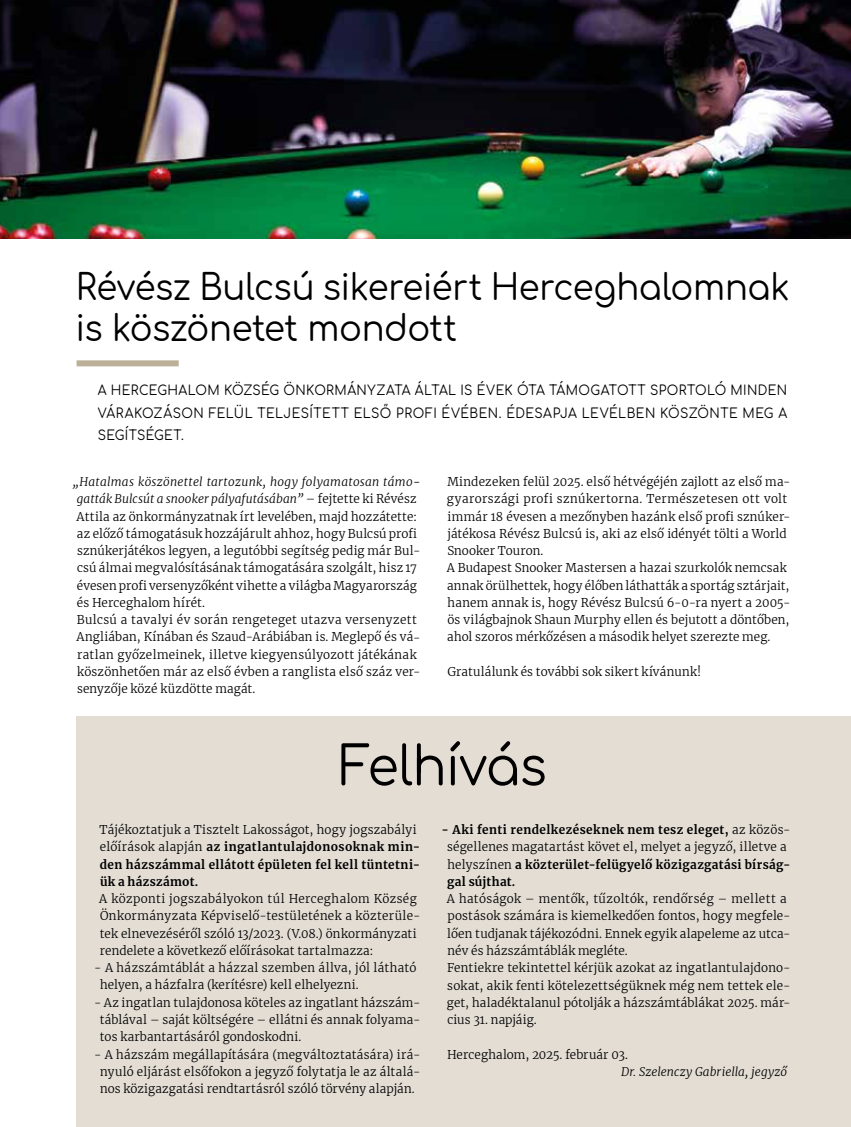
<style>
.page{position:relative;width:851px;height:1127px;background:#fff}
.page>*{position:absolute;margin:0;border:0;box-sizing:border-box;transform-origin:0 0}
.t1{font:54px "Comfortaa";letter-spacing:-.025em;color:#000;scale:.94 1}
.t2{font:36px/40.5px "Comfortaa";letter-spacing:-.02em;color:#000;scale:.94 1}
.t3{font:13.5px "Comfortaa";letter-spacing:.03em;color:#000;scale:.93 1}
.t4{font:300 12px/17.2px "Merriweather";letter-spacing:.02em;color:#000}
.t5{font:700 12px/17.2px "Merriweather";letter-spacing:.035em;color:#000}
.t6{font:italic 300 12px "Merriweather";letter-spacing:.005em;color:#000}
.s1{font-style:italic}
.s2{font-weight:300}
</style>
<div class="page">
<div style="left:77px;top:716px;width:773px;height:411px;background:#e3ddd4"></div>
<div style="left:77px;top:360px;width:102px;height:6px;background:#bcaf98"></div>
<img style="left:0;top:0;width:850px;height:238px">
<h2 class="t2" style="left:76px;top:262px;width:761px">Révész Bulcsú sikereiért Herceghalomnak is köszönetet mondott</h2>
<p class="t3" style="left:98px;top:378px;width:25px">A HER</p>
<p class="t3" style="left:139px;top:378px;width:74px">CEGHALOM</p>
<p class="t3" style="left:224px;top:378px;width:110px">KÖZSÉG ÖNKORMÁ</p>
<p class="t3" style="left:356px;top:378px;width:140px">NYZATA ÁLTAL IS ÉVE</p>
<p class="t3" style="left:504px;top:378px;width:60px">K ÓTA TÁMO</p>
<p class="t3" style="left:590px;top:378px;width:31px">GATOTT</p>
<p class="t3" style="left:650px;top:378px;width:21px">SPORTO</p>
<p class="t3" style="left:707px;top:378px;width:88px">LÓ MINDEN</p>
<p class="t3" style="left:98px;top:401px;width:11px">VÁR</p>
<p class="t3" style="left:125px;top:401px;width:31px">AKOZÁ</p>
<p class="t3" style="left:173px;top:401px;width:162px">SON FELÜ L TELJESÍTETT</p>
<p class="t3" style="left:354px;top:401px;width:56px">ELSŐ PRO</p>
<p class="t3" style="left:425px;top:401px;width:29px">FI ÉVÉBE</p>
<p class="t3" style="left:488px;top:401px;width:121px">N. ÉDESAPJA LEVÉ</p>
<p class="t3" style="left:618px;top:401px;width:183px">LBEN KÖSZÖ NTE MEG A</p>
<p class="t3" style="left:98px;top:423px;width:94px">SEGÍTSÉGET.</p>
<p class="t4" style="left:77px;top:473px;width:345px;text-indent:-4px"><span class="s1">„Hatalmas köszönettel tartozunk, hogy folyamatosan támo&shy;gatták Bulcsút a snooker pályafutásában”</span> – fejtette ki Révész Attila az önkormányzatnak írt levelében, majd hozzátette: az előző támogatásuk hozzájárult ahhoz, hogy Bulcsú profi sznúkerjátékos legyen, a legutóbbi segítség pedig már Bul&shy;csú álmai megvalósításának támogatására szolgált, hisz 17 évesen profi versenyzőként vihette a világba Magyarország és Herceghalom hírét.<br>Bulcsú a tavalyi év során rengeteget utazva versenyzett Angliában, Kínában és Szaud-Arábiában is. Meglepő és vá&shy;ratlan győzelmeinek, illetve kiegyensúlyozott játékának köszönhetően már az első évben a ranglista első száz ver&shy;senyzője közé küzdötte magát.</p>
<p class="t4" style="left:446px;top:473px;width:345px">Mindezeken felül 2025. első hétvégéjén zajlott az első ma&shy;gyarországi profi sznúkertorna. Természetesen ott volt immár 18 évesen a mezőnyben hazánk első profi sznúker&shy;játékosa Révész Bulcsú is, aki az első idényét tölti a World Snooker Touron.<br>A Budapest Snooker Mastersen a hazai szurkolók nemcsak annak örülhettek, hogy élőben láthatták a sportág sztárjait, hanem annak is, hogy Révész Bulcsú 6-0-ra nyert a 2005- ös világbajnok Shaun Murphy ellen és bejutott a döntőben, ahol szoros mérkőzésen a második helyet szerezte meg.</p>
<p class="t4" style="left:447px;top:663px;width:255px">Gratulálunk és további sok sikert kívánunk!</p>
<h1 class="t1" style="left:339px;top:717px;width:222px">Felhívás</h1>
<p class="t5" style="left:100px;top:821px;width:322px"><span class="s2">Tájékoztatjuk a Tisztelt Lakosságot, hogy jogszabályi előírások alapján</span> az ingatlantulajdonosoknak min&shy;den házszámmal ellátott épületen fel kell tüntetni&shy;ük a házszámot.</p>
<p class="t4" style="left:99px;top:890px;width:322px">A központi jogszabályokon túl Herceghalom Község Önkormányzata Képviselő-testületének a közterüle&shy;tek elnevezéséről szóló 13/2023. (V.08.) önkormányzati rendelete a következő előírásokat tartalmazza:</p>
<p class="t4" style="left:100px;top:959px;width:318px;text-indent:-6px">- A házszámtáblát a házzal szemben állva, jól látható helyen, a házfalra (kerítésre) kell elhelyezni.</p>
<p class="t4" style="left:100px;top:993px;width:322px;text-align:justify;text-indent:-6px">- Az ingatlan tulajdonosa köteles az ingatlant házszám&shy;táblával – saját költségére – ellátni és annak folyama&shy;tos karbantartásáról gondoskodni.</p>
<p class="t4" style="left:94px;top:1045px;width:328px;text-align:center">- A házszám megállapítására (megváltoztatására) irá&shy;nyuló eljárást elsőfokon a jegyző folytatja le az általá&shy;nos közigazgatási rendtartásról szóló törvény alapján.</p>
<p class="t5" style="left:447px;top:821px;width:345px;text-indent:-6px">- Aki fenti rendelkezéseknek nem tesz eleget, <span class="s2">az közös&shy;ségellenes magatartást követ el, melyet a jegyző, illetve a helyszínen</span> a közterület-felügyelő közigazgatási bírság&shy;gal sújthat.</p>
<p class="t4" style="left:446px;top:890px;width:345px">A hatóságok – mentők, tűzoltók, rendőrség – mellett a postások számára is kiemelkedően fontos, hogy megfele&shy;lően tudjanak tájékozódni. Ennek egyik alapeleme az utca&shy;név és házszámtáblák megléte.<br>Fentiekre tekintettel kérjük azokat az ingatlantulajdono&shy;sokat, akik fenti kötelezettségüknek még nem tettek ele&shy;get, haladéktalanul pótolják a házszámtáblákat 2025. már&shy;cius 31. napjáig.</p>
<p class="t4" style="left:447px;top:1045px;width:182px">Herceghalom, 2025. február 03.</p>
<p class="t6" style="left:621px;top:1063px;width:167px">Dr. Szelenczy Gabriella, jegyző</p>
</div>
